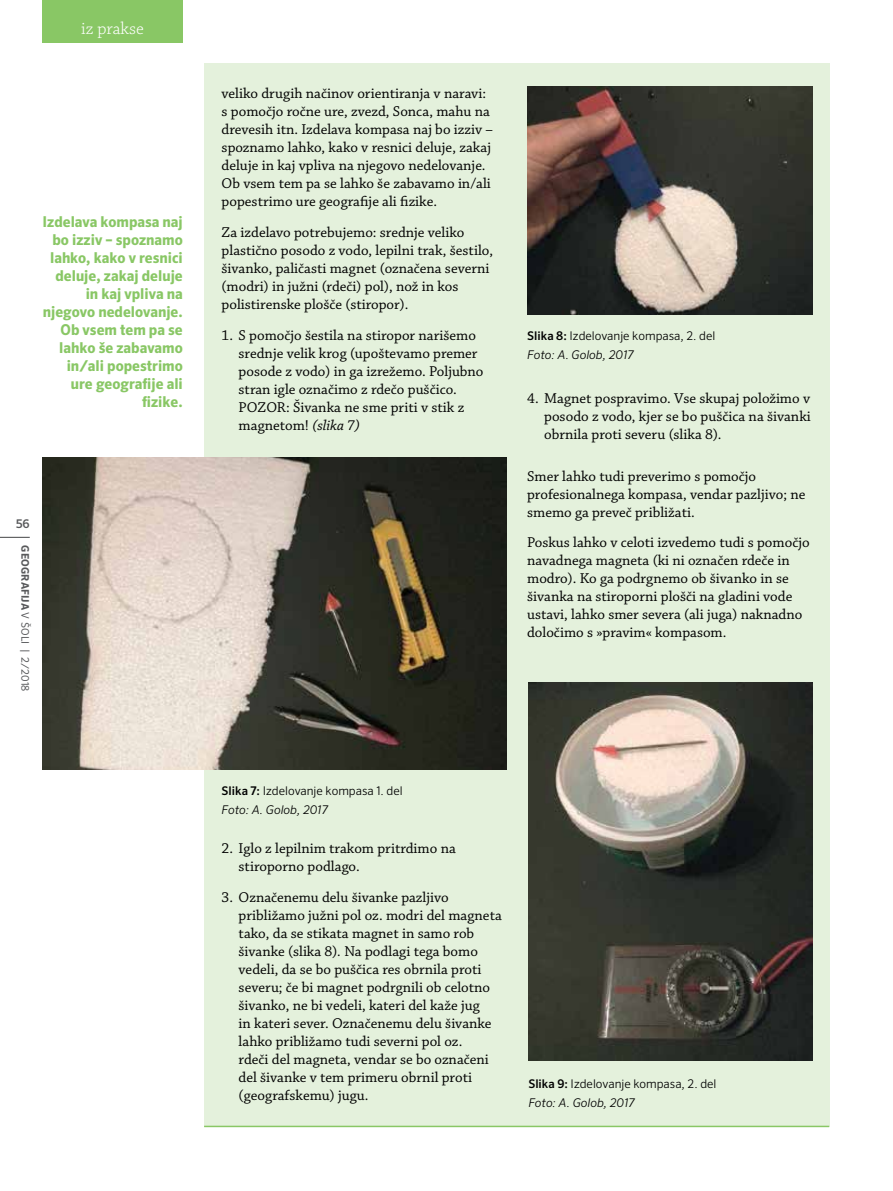
<style>
.page{position:relative;width:893px;height:1191px;background:#fff}
.page>*{position:absolute;margin:0;border:0;box-sizing:border-box;transform-origin:0 0}
.t1{font:300 18px "Chaparral Pro";color:#fff}
.t2{font:15px/18px "Chaparral Pro";color:#000}
.t3{font:700 15px/18px "Sero Pro";color:#89c765;text-align:right;scale:.96 1}
.t4{font:300 12px/18.6px "Sero Pro";color:#000}
.t5{font:500 12px "Sero Pro";color:#58595b}
.t6{font:10.5px "Sero Pro";letter-spacing:.005em;color:#58595b}
.s1{font-weight:700}
.s2{font-weight:500}
.s3{font-style:italic}
</style>
<div class="page">
<div style="left:204px;top:64px;width:625px;height:1063px;background:#e4f1dc"></div>
<hr style="left:204px;top:1125px;width:625px;height:2px;background:#89c765">
<img style="left:43px;top:457px;width:463px;height:313px">
<img style="left:527px;top:87px;width:285px;height:228px">
<img style="left:528px;top:682px;width:284px;height:378px">
<hr style="left:0;top:537px;width:30px;height:1px;background:#58595b">
<div style="left:43px;top:0;width:140px;height:43px;background:#89c765"></div>
<p class="t1" style="left:81px;top:18px;width:64px">iz prakse</p>
<p class="t3" style="left:43px;top:213px;width:148px">Izdelava kompasa naj bo izziv – spoznamo lahko, kako v resnici deluje, zakaj deluje in kaj vpliva na njegovo nedelovanje.<br>Ob vsem tem pa se lahko še zabavamo in/ali popestrimo ure geografije ali fizike.</p>
<p class="t5" style="left:16px;top:516px;width:15px">56</p>
<p class="t6" style="left:32px;top:545px;width:148px;rotate:90deg"><span class="s1">Geografija</span> v šoli | 2/2018</p>
<p class="t2" style="left:222px;top:85px;width:273px">veliko drugih načinov orientiranja v naravi: s pomočjo ročne ure, zvezd, Sonca, mahu na drevesih itn. Izdelava kompasa naj bo izziv – spoznamo lahko, kako v resnici deluje, zakaj deluje in kaj vpliva na njegovo nedelovanje.<br>Ob vsem tem pa se lahko še zabavamo in/ali popestrimo ure geografije ali fizike.</p>
<p class="t2" style="left:222px;top:224px;width:273px">Za izdelavo potrebujemo: srednje veliko plastično posodo z vodo, lepilni trak, šestilo, šivanko, paličasti magnet (označena severni (modri) in južni (rdeči) pol), nož in kos polistirenske plošče (stiropor).</p>
<p class="t2" style="left:239px;top:326px;width:246px;text-indent:-17px">1. S pomočjo šestila na stiropor narišemo srednje velik krog (upoštevamo premer posode z vodo) in ga izrežemo. Poljubno stran igle označimo z rdečo puščico.<br>POZOR</p>
<p class="t4" style="left:527px;top:326px;width:190px"><span class="s2">Slika 8:</span> Izdelovanje kompasa, 2. del<br><span class="s3">Foto: A. Golob, 2017</span></p>
<p class="t2" style="left:239px;top:398px;width:227px;text-indent:47px">: Šivanka ne sme priti v stik z magnetom! <span class="s3">(slika 7)</span></p>
<p class="t2" style="left:544px;top:390px;width:268px;text-align:justify;text-indent:-17px">4. Magnet pospravimo. Vse skupaj položimo v posodo z vodo, kjer se bo puščica na šivanki obrnila proti severu (slika 8).</p>
<p class="t2" style="left:527px;top:467px;width:280px">Smer lahko tudi preverimo s pomočjo profesionalnega kompasa, vendar pazljivo; ne smemo ga preveč približati.</p>
<p class="t2" style="left:527px;top:534px;width:284px">Poskus lahko v celoti izvedemo tudi s pomočjo navadnega magneta (ki ni označen rdeče in modro). Ko ga podrgnemo ob šivanko in se šivanka na stiroporni plošči na gladini vode ustavi, lahko smer severa (ali juga) naknadno določimo s »pravim« kompasom.</p>
<p class="t4" style="left:222px;top:781px;width:183px"><span class="s2">Slika 7:</span> Izdelovanje kompasa 1. del<br><span class="s3">Foto: A. Golob, 2017</span></p>
<p class="t2" style="left:239px;top:840px;width:219px;text-indent:-17px">2. Iglo z lepilnim trakom pritrdimo na stiroporno podlago.</p>
<p class="t2" style="left:239px;top:889px;width:265px;text-indent:-17px">3. O značenemu delu šivanke pazljivo približamo južni pol oz. modri del magneta tako, da se stikata magnet in samo rob šivanke (slika 8)<span class="s3">.</span> Na podlagi tega bomo vedeli, da se bo puščica res obrnila proti severu; če bi magnet podrgnili ob celotno šivanko, ne bi vedeli, kateri del kaže jug<br>in kateri sever. Označenemu delu šivanke lahko približamo tudi severni pol oz.<br>rdeči del magneta, vendar se bo označeni del šivanke v tem primeru obrnil proti (geografskemu) jugu.</p>
<p class="t4" style="left:528px;top:1074px;width:190px"><span class="s2">Slika 9:</span> Izdelovanje kompasa, 2. del<br><span class="s3">Foto: A. Golob, 2017</span></p>
</div>
